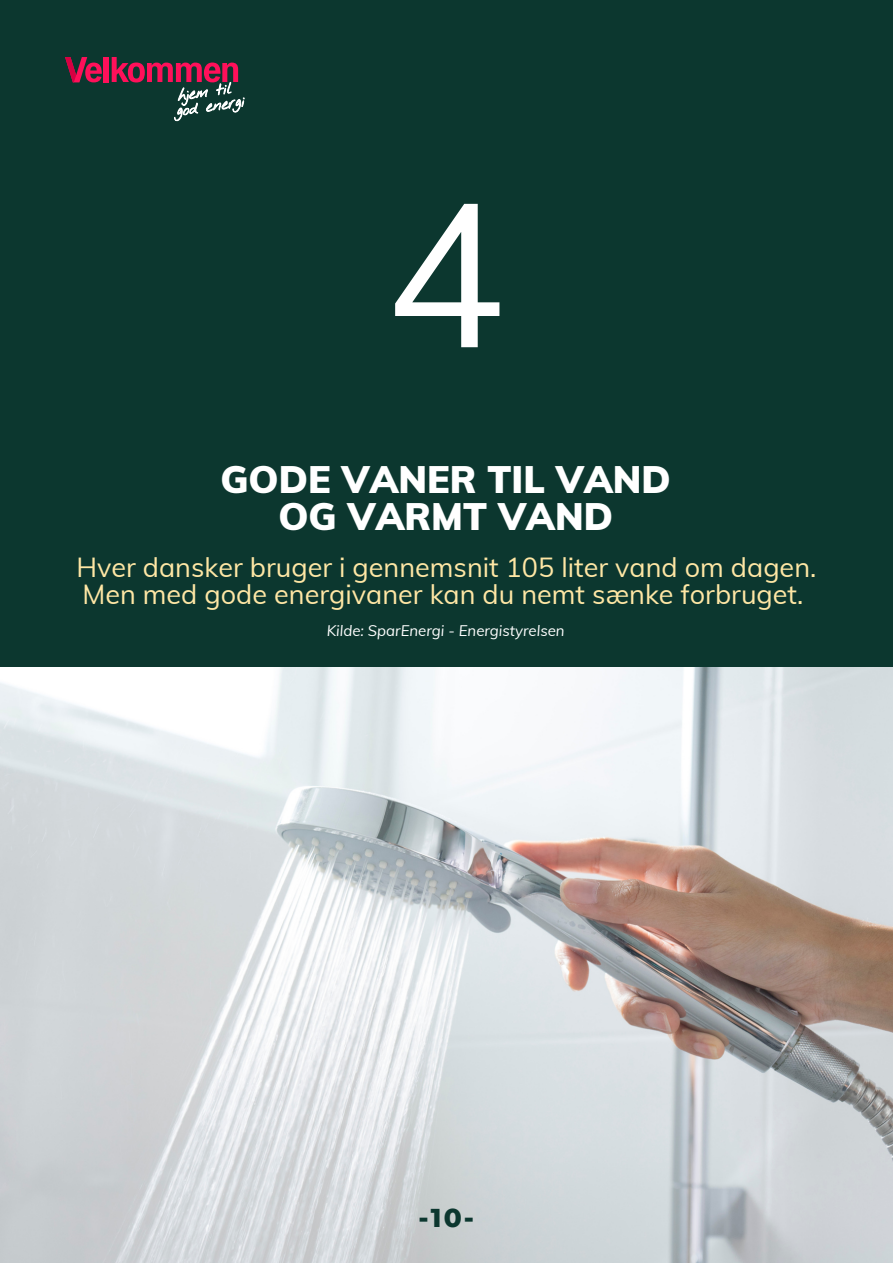
<style>
.page{position:relative;width:893px;height:1264px;background:#fff}
.page>*{position:absolute;margin:0;border:0;box-sizing:border-box;transform-origin:0 0}
.t1{font:201.3px "Muli";color:#fff}
.t2{font:900 37.5px "Muli";color:#fff}
.t3{font:27px/27px "Muli";color:#ffe7a5}
.t4{font:800 26.4px "Montserrat";color:#0c372f}
.t5{font:italic 15px "Muli";color:#fff}
</style>
<div class="page">
<div style="left:0;top:0;width:892px;height:1262px;background:#0c372f"></div>
<svg style="left:65px;top:57px;width:37px;height:25px"></svg>
<div style="left:104px;top:57px;width:5px;height:25px;background:#ff105a"></div>
<svg style="left:112px;top:57px;width:132px;height:64px"></svg>
<img style="left:0;top:667px;width:892px;height:595px">
<p class="t1" style="left:385px;top:145px;width:122px">4</p>
<p class="t2" style="left:220px;top:455px;width:452px">GODE VANER TIL VAND</p>
<p class="t2" style="left:278px;top:492px;width:336px">OG VARMT VAND</p>
<p class="t3" style="left:76px;top:553px;width:741px">Hver dansker bruger i gennemsnit 105 liter vand om dagen.<br>Men med gode energivaner kan du nemt sænke forbruget.</p>
<p class="t5" style="left:327px;top:620px;width:239px">Kilde: SparEnergi - Energistyrelsen</p>
<p class="t4" style="left:418px;top:1200px;width:57px">-10-</p>
</div>
